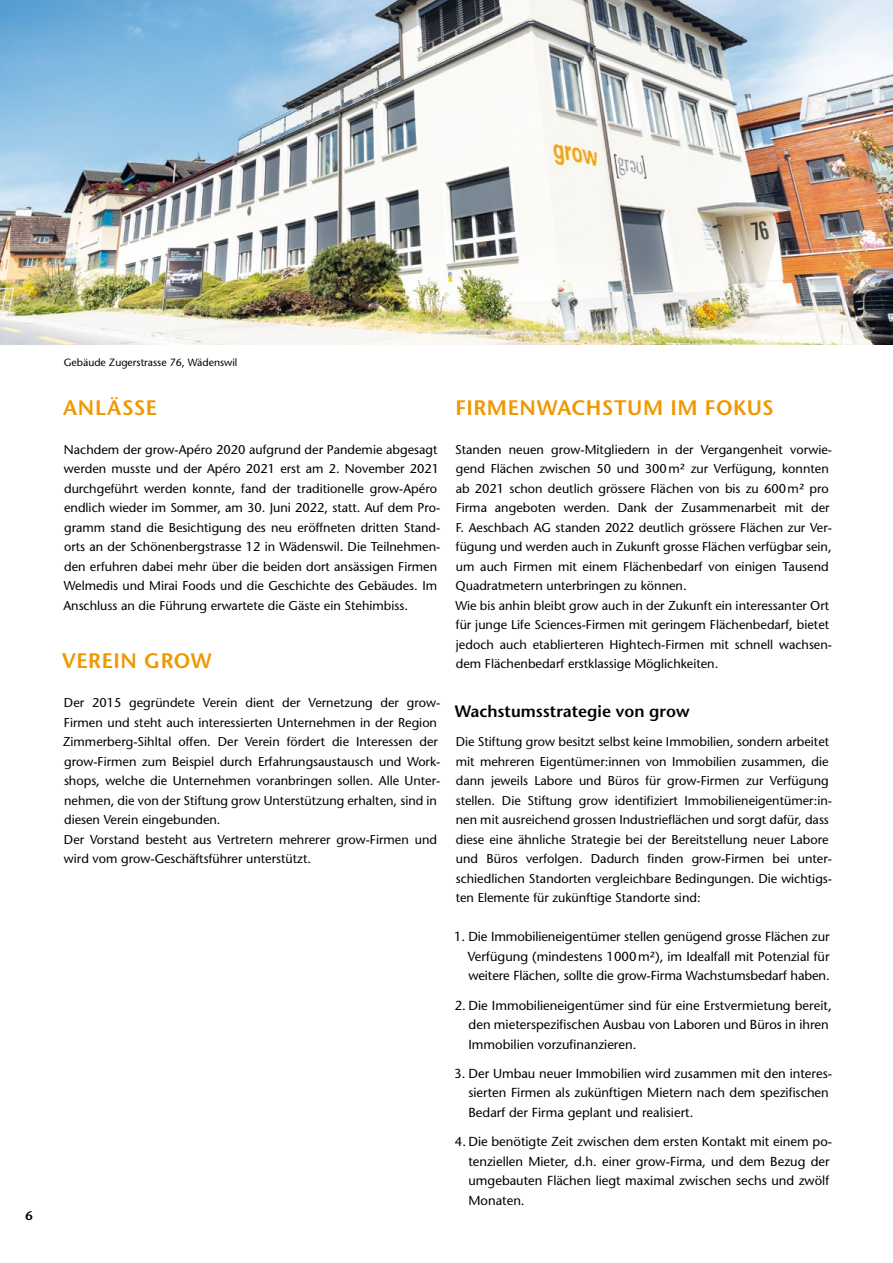
<style>
.page{position:relative;width:893px;height:1263px;background:#fff}
.page>*{position:absolute;margin:0;border:0;box-sizing:border-box;transform-origin:0 0}
.Titel{font:600 21px "Stone Sans Std";letter-spacing:.025em;color:#f09800}
.Zwischentitel{font:600 16.5px "Stone Sans Std";color:#000}
.t1{font:500 13.05px/19.5px "Stone Sans Std";color:#000}
.Lauftext{font:500 12.75px/19.5px "Stone Sans Std";color:#000}
.Liste{font:500 12.75px/19.5px "Stone Sans Std";color:#000}
.Untertitel{font:600 12.75px "Stone Sans Std";color:#000}
.Lauftext-2{font:500 10.5px "Stone Sans Std";color:#000}
.s1{font-size:13.05px}
</style>
<div class="page">
<img style="left:0;top:0;width:892px;height:344px">
<hr style="left:892px;top:0;width:1px;height:344px;background:#e3e4e4">
<p class="Untertitel" style="left:26px;top:1208px;width:9px">6</p>
<p class="Lauftext-2" style="left:64px;top:356px;width:175px">Gebäude Zugerstrasse 76, Wädenswil</p>
<p class="Titel" style="left:63px;top:395px;width:95px">ANLÄSSE</p>
<p class="Lauftext" style="left:63px;top:440px;width:378px">Nachdem der grow-Apéro 2020 aufgrund der Pandemie abgesagt werden musste und der Apéro 2021 erst am 2. November 2021 durchgeführt werden konnte, fand der traditionelle grow-Apéro endlich wieder im Sommer, am 30. Juni 2022, statt. Auf dem Pro&shy;gramm stand die Besichtigung des neu eröffneten dritten Stand&shy;orts an der Schönenbergstrasse 12 in Wädenswil. Die Teilnehmen&shy;den erfuhren dabei mehr über die beiden dort ansässigen Firmen Welmedis und Mirai Foods und die Geschichte des Gebäudes. Im Anschluss an die Führung erwartete die Gäste ein Stehimbiss.</p>
<p class="Titel" style="left:62px;top:648px;width:151px">VEREIN GROW</p>
<p class="Liste" style="left:63px;top:693px;width:379px">Der 2015 gegründete Verein dient der Vernetzung der grow-Firmen und steht auch interessierten Unternehmen in der Region Zimmerberg-Sihltal offen. Der Verein fördert die Interessen der grow-Firmen zum Beispiel durch Erfahrungsaustausch und Work&shy;shops, welche die Unternehmen voranbringen sollen. Alle Unter&shy;nehmen, die von der Stiftung grow Unterstützung erhalten, sind in diesen Verein eingebunden.</p>
<p class="Liste" style="left:64px;top:830px;width:375px">Der Vorstand besteht aus Vertretern mehrerer grow-Firmen und wird vom grow-Geschäftsführer unterstützt.</p>
<p class="Titel" style="left:455px;top:395px;width:320px">FIRMENWACHSTUM IM FOKUS</p>
<p class="Lauftext" style="left:455px;top:440px;width:378px">Standen neuen grow-Mitgliedern in der Vergangenheit vorwie&shy;gend Flächen zwischen 50 und 300m<span class="s1">²</span> zur Verfügung, konnten ab 2021 schon deutlich grössere Flächen von bis zu 600m<span class="s1">²</span> pro Firma angeboten werden. Dank der Zusammenarbeit mit der F. Aeschbach AG standen 2022 deutlich grössere Flächen zur Ver&shy;fügung und werden auch in Zukunft grosse Flächen verfügbar sein, um auch Firmen mit einem Flächenbedarf von einigen Tausend Quadratmetern unterbringen zu können.</p>
<p class="Lauftext" style="left:456px;top:596px;width:378px">Wie bis anhin bleibt grow auch in der Zukunft ein interessanter Ort für junge Life Sciences-Firmen mit geringem Flächenbedarf, bietet jedoch auch etablierteren Hightech-Firmen mit schnell wachsen&shy;dem Flächenbedarf erstklassige Möglichkeiten.</p>
<p class="Zwischentitel" style="left:455px;top:701px;width:236px">Wachstumsstrategie von grow</p>
<p class="Lauftext" style="left:456px;top:732px;width:378px">Die Stiftung grow besitzt selbst keine Immobilien, sondern arbeitet mit mehreren Eigentümer:innen von Immobilien zusammen, die dann jeweils Labore und Büros für grow-Firmen zur Verfügung stellen. Die Stiftung grow identifiziert Immobilieneigentümer:in&shy;nen mit ausreichend grossen Industrieflächen und sorgt dafür, dass diese eine ähnliche Strategie bei der Bereitstellung neuer Labore und Büros verfolgen. Dadurch finden grow-Firmen bei unter&shy;schiedlichen Standorten vergleichbare Bedingungen. Die wichtigs&shy;ten Elemente für zukünftige Standorte sind:</p>
<p class="t1" style="left:468px;top:927px;width:363px;text-align:justify;text-indent:-14px">1. Die Immobilieneigentümer stellen genügend grosse Flächen zur Verfügung (mindestens 1000m²), im Idealfall mit Potenzial für weitere Flächen, sollte die grow-Firma Wachstumsbedarf haben.</p>
<p class="t1" style="left:468px;top:995px;width:365px;text-indent:-14px">2. Die Immobilieneigentümer sind für eine Erstvermietung bereit, den mieterspezifischen Ausbau von Laboren und Büros in ihren<br>Immobilien vorzufinanzieren.</p>
<p class="t1" style="left:468px;top:1063px;width:365px;text-indent:-14px">3. Der Umbau neuer Immobilien wird zusammen mit den interes&shy;sierten Firmen als zukünftigen Mietern nach dem spezifischen<br>Bedarf der Firma geplant und realisiert.</p>
<p class="t1" style="left:468px;top:1132px;width:365px;text-indent:-14px">4. Die benötigte Zeit zwischen dem ersten Kontakt mit einem po&shy;tenziellen Mieter, d.h. einer grow-Firma, und dem Bezug der umgebauten Flächen liegt maximal zwischen sechs und zwölf Monaten.</p>
</div>
